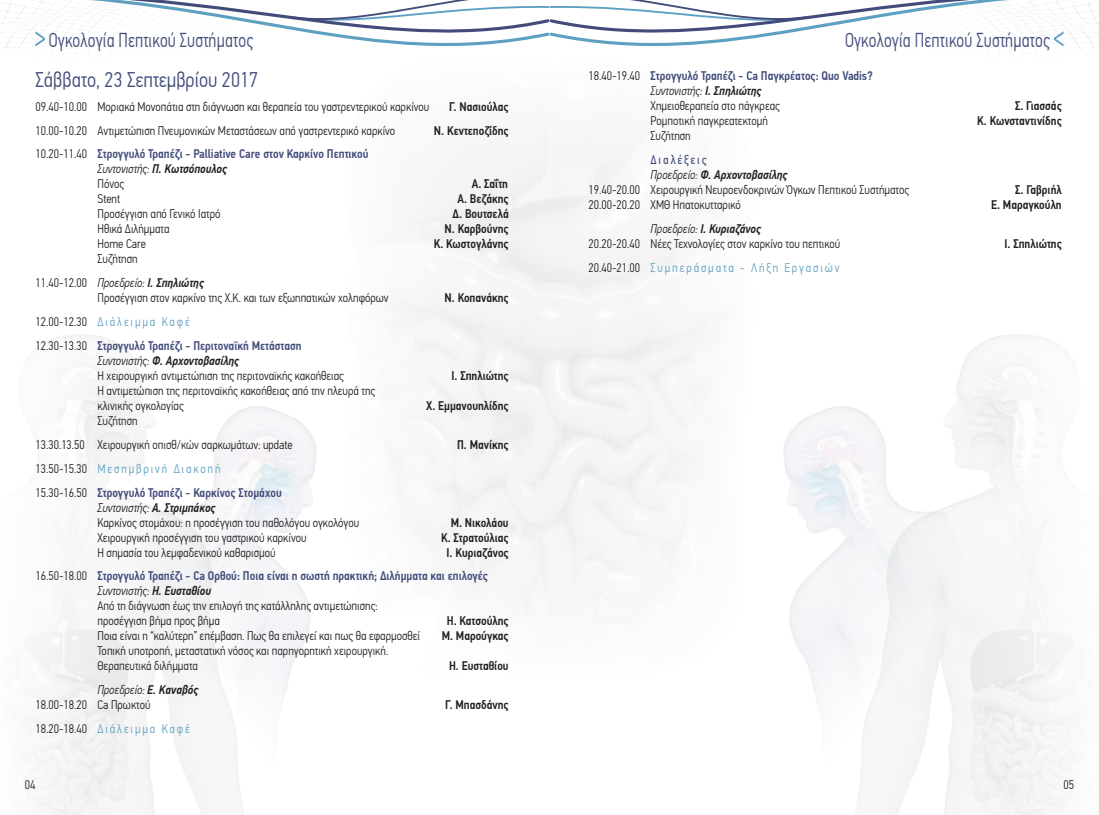
<style>
.page{position:relative;width:1099px;height:815px;background:#fff}
.page>*{position:absolute;margin:0;border:0;box-sizing:border-box;transform-origin:0 0}
.t1{font:300 21.25px "PF Din Text Cond Pro";color:#424c7b}
.t2{font:300 20.12px "PF Din Text Cond Pro";letter-spacing:.01em;color:#424c7b;scale:.9 1}
.t3{font:300 12.5px/15px "PF Din Text Cond Pro";color:#231f20}
.t4{font:500 12.5px/15px "PF Din Text Cond Pro";color:#424c7b}
.t5{font:500 12.5px "PF Din Text Cond Pro";color:#231f20}
.t6{font:300 12.5px "PF Din Text Cond Pro";letter-spacing:.15em;color:#5ea0c1}
.t7{font:italic 500 12.5px "PF Din Text Cond Pro";color:#231f20}
.t8{font:12.5px "PF Din Text Cond Pro";letter-spacing:.15em;color:#424c7b}
.s1{font-weight:300;color:#231f20}
.s2{font-weight:300;font-style:italic;color:#231f20}
.s3{font-style:italic;color:#231f20}
.s4{font-style:italic}
.s5{font-weight:500;font-style:italic}
.s6{font-weight:300;color:#5ea0c1}
.s7{color:#231f20}
.s8{font-weight:300}
</style>
<div class="page">
<img style="left:783px;top:406px;width:69px;height:293px">
<img style="left:246px;top:406px;width:71px;height:293px">
<svg style="left:0;top:0;width:1098px;height:50px"></svg>
<h2 class="t2" style="left:49px;top:28px;width:228px">Ογκολογία Πεπτικού Συστήµατος</h2>
<h2 class="t2" style="left:845px;top:28px;width:229px">Ογκολογία Πεπτικού Συστήµατος</h2>
<h1 class="t1" style="left:35px;top:67px;width:224px">Σάββατο, 23 Σεπτεμβρίου 2017</h1>
<p class="t3" style="left:35px;top:99px;width:395px">09.40-10.00 Μοριακά Μονοπάτια στη διάγνωση και θεραπεία του γαστρεντερικού καρκίνου</p>
<p class="t5" style="left:449px;top:99px;width:61px">Γ. Νασιούλας</p>
<p class="t3" style="left:35px;top:123px;width:361px">10.00-10.20 Αντιμετώπιση Πνευμονικών Μεταστάσεων από γαστρεντερικό καρκίνο</p>
<p class="t5" style="left:434px;top:123px;width:76px">Ν. Κεντεποζίδης</p>
<p class="t4" style="left:97px;top:147px;width:272px;text-indent:-62px"><span class="s1">10.20-11.40</span> Στρογγυλό Τραπέζι - Palliative Care στον Καρκίνο Πεπτικού<br><span class="s2">Συντονιστής:</span> <span class="s3">Π. Κωτσόπουλος<br></span><span class="s1">Πόνος</span></p>
<p class="t5" style="left:472px;top:177px;width:37px">Α. Σαΐτη</p>
<p class="t3" style="left:97px;top:192px;width:24px">Stent</p>
<p class="t5" style="left:457px;top:192px;width:53px">Α. Βεζάκης</p>
<p class="t3" style="left:97px;top:207px;width:124px">Προσέγγιση από Γενικό Ιατρό</p>
<p class="t5" style="left:452px;top:207px;width:58px">Δ. Βουτσελά</p>
<p class="t3" style="left:97px;top:222px;width:74px">Ηθικά Διλήμματα</p>
<p class="t5" style="left:444px;top:222px;width:66px">Ν. Καρβούνης</p>
<p class="t3" style="left:97px;top:237px;width:50px">Home Care</p>
<p class="t5" style="left:434px;top:237px;width:76px">Κ. Κωστογλάνης</p>
<p class="t3" style="left:35px;top:247px;width:170px;line-height:23.9px;text-align:center">Συζήτηση<br>11.40-12.00 <span class="s4">Προεδρείο:</span> <span class="s5">Ι. Σπηλιώτης</span></p>
<p class="t3" style="left:97px;top:291px;width:293px">Προσέγγιση στον καρκίνο της Χ.Κ. και των εξωηπατικών χοληφόρων</p>
<p class="t5" style="left:444px;top:290px;width:66px">Ν. Κοπανάκης</p>
<p class="t4" style="left:35px;top:310px;width:268px;line-height:23.9px"><span class="s1">12.00-12.30</span> <span class="s6">Διάλειμμα Καφέ<br></span><span class="s1">12.30-13.30</span> Στρογγυλό Τραπέζι - Περιτοναϊκή Μετάσταση</p>
<p class="t3" style="left:97px;top:353px;width:248px"><span class="s4">Συντονιστής:</span> <span class="s5">Φ. Αρχοντοβασίλης<br></span>Η χειρουργική αντιμετώπιση της περιτοναϊκής κακοήθειας</p>
<p class="t5" style="left:451px;top:368px;width:59px">Ι. Σπηλιώτης</p>
<p class="t3" style="left:97px;top:383px;width:279px">Η αντιμετώπιση της περιτοναϊκής κακοήθειας από την πλευρά της κλινικής ογκολογίας</p>
<p class="t3" style="left:35px;top:409px;width:259px;line-height:23.9px;text-indent:62px">Συζήτηση<br>13.30.13.50 Χειρουργική οπισθ/κών σαρκωμάτων: update</p>
<p class="t4" style="left:35px;top:457px;width:248px;line-height:23.9px"><span class="s1">13.50-15.30</span> <span class="s6">Μεσημβρινή Διακοπή<br></span><span class="s1">15.30-16.50</span> Στρογγυλό Τραπέζι - Καρκίνος Στομάχου</p>
<p class="t3" style="left:97px;top:500px;width:263px"><span class="s4">Συντονιστής:</span> <span class="s5">Α. Στριμπάκος<br></span>Καρκίνος στομάχου: η προσέγγιση του παθολόγου ογκολόγου</p>
<p class="t5" style="left:426px;top:398px;width:84px">Χ. Εμμανουηλίδης</p>
<p class="t5" style="left:457px;top:437px;width:53px">Π. Μανίκης</p>
<p class="t5" style="left:450px;top:515px;width:60px">Μ. Νικολάου</p>
<p class="t3" style="left:97px;top:530px;width:210px">Χειρουργική προσέγγιση του γαστρικού καρκίνου</p>
<p class="t5" style="left:441px;top:530px;width:69px">Κ. Στρατούλιας</p>
<p class="t3" style="left:97px;top:545px;width:180px">Η σημασία του λεμφαδενικού καθαρισμού</p>
<p class="t4" style="left:35px;top:540px;width:475px;line-height:23.9px;text-indent:411px"><span class="s7">Ι. Κυριαζάνος<br></span><span class="s1">16.50-18.00</span> Στρογγυλό Τραπέζι - Ca Ορθού: Ποια είναι η σωστή πρακτική; Διλήμματα και επιλογές</p>
<p class="t3" style="left:97px;top:584px;width:282px"><span class="s4">Συντονιστής:</span> <span class="s5">Η. Ευσταθίου<br></span>Από τη διάγνωση έως την επιλογή της κατάλληλης αντιμετώπισης: προσέγγιση βήμα προς βήμα</p>
<p class="t5" style="left:447px;top:614px;width:63px">Η. Κατσούλης</p>
<p class="t3" style="left:97px;top:629px;width:324px">Ποια είναι η “καλύτερη” επέμβαση. Πως θα επιλεγεί και πως θα εφαρμοσθεί</p>
<p class="t5" style="left:441px;top:629px;width:68px">Μ. Μαρούγκας</p>
<p class="t3" style="left:97px;top:644px;width:292px">Τοπική υποτροπή, μεταστατική νόσος και παρηγορητική χειρουργική.<br>Θεραπευτικά διλήμματα</p>
<p class="t5" style="left:449px;top:659px;width:61px">Η. Ευσταθίου</p>
<p class="t3" style="left:35px;top:683px;width:164px;text-indent:62px"><span class="s4">Προεδρείο:</span> <span class="s5">Ε. Καναβός<br></span>18.00-18.20 Ca Πρωκτού</p>
<p class="t6" style="left:35px;top:722px;width:156px"><span class="s7">18.20-18.40</span> Διάλειμμα Καφέ</p>
<p class="t5" style="left:445px;top:697px;width:65px">Γ. Μπασδάνης</p>
<p class="t4" style="left:650px;top:69px;width:224px;text-indent:-62px"><span class="s1">18.40-19.40</span> Στρογγυλό Τραπέζι - Ca Παγκρέατος: Quo Vadis?<br><span class="s2">Συντονιστής:</span> <span class="s3">Ι. Σπηλιώτης<br></span><span class="s1">Χημειοθεραπεία στο πάγκρεας</span></p>
<p class="t5" style="left:1015px;top:98px;width:48px">Σ. Γιασσάς</p>
<p class="t3" style="left:650px;top:114px;width:119px">Ρομποτική παγκρεατεκτομή</p>
<p class="t5" style="left:977px;top:113px;width:86px">Κ. Κωνσταντινίδης</p>
<p class="t3" style="left:650px;top:129px;width:42px">Συζήτηση</p>
<p class="t8" style="left:650px;top:152px;width:57px">Διαλέξεις</p>
<p class="t7" style="left:650px;top:167px;width:138px"><span class="s8">Προεδρείο:</span> Φ. Αρχοντοβασίλης</p>
<p class="t3" style="left:588px;top:182px;width:322px">19.40-20.00 Χειρουργική Νευροενδοκρινών Όγκων Πεπτικού Συστήματος</p>
<p class="t5" style="left:1015px;top:182px;width:48px">Σ. Γαβριήλ</p>
<p class="t3" style="left:588px;top:197px;width:154px">20.00-20.20 ΧΜΘ Ηπατοκυτταρικό</p>
<p class="t5" style="left:991px;top:197px;width:72px">Ε. Μαραγκούλη</p>
<p class="t3" style="left:588px;top:221px;width:253px;text-indent:62px"><span class="s4">Προεδρείο:</span> <span class="s5">Ι. Κυριαζάνος<br></span>20.20-20.40 Νέες Τεχνολογίες στον καρκίνο του πεπτικού</p>
<p class="t5" style="left:1004px;top:236px;width:59px">Ι. Σπηλιώτης</p>
<p class="t6" style="left:588px;top:260px;width:253px"><span class="s7">20.40-21.00</span> Συμπεράσματα - Λήξη Εργασιών</p>
<p class="t3" style="left:25px;top:777px;width:12px">04</p>
<p class="t3" style="left:1063px;top:777px;width:12px">05</p>
</div>
